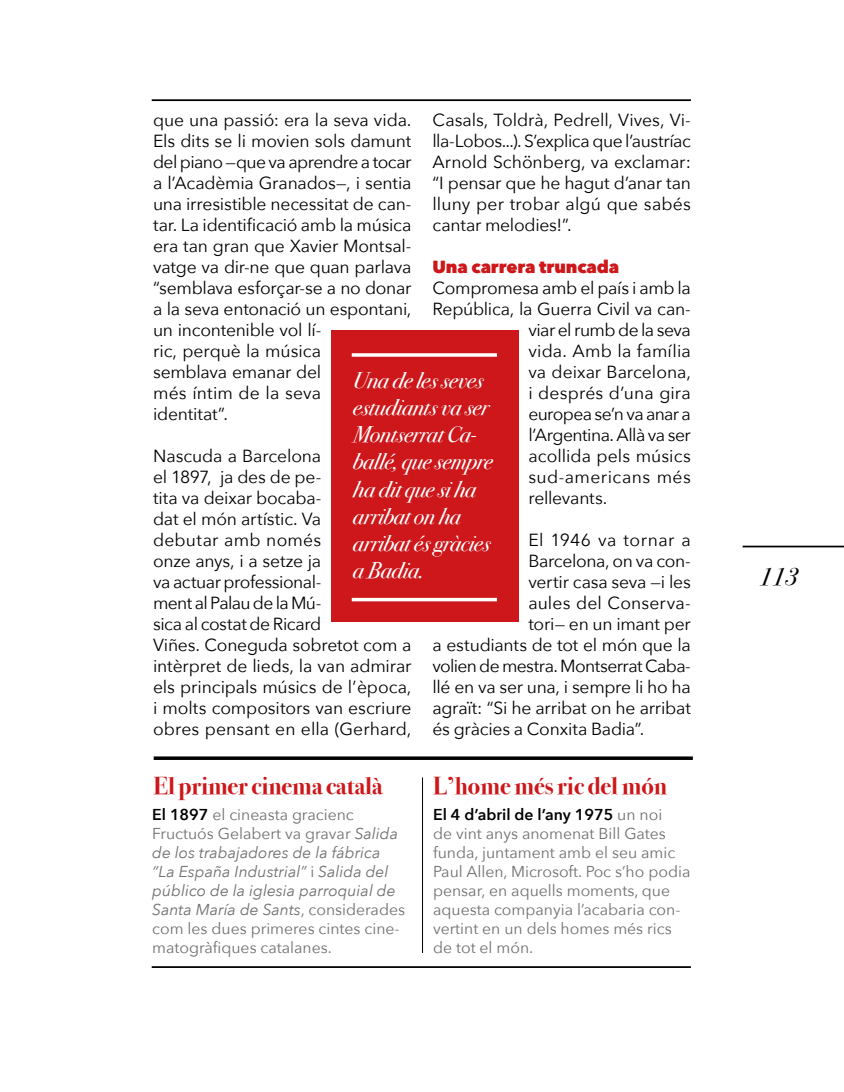
<style>
.page{position:relative;width:844px;height:1092px;background:#fff}
.page>*{position:absolute;margin:0;border:0;box-sizing:border-box;transform-origin:0 0}
.t1{font:700 24.5px "Bodoni Svty Two ITCTT";letter-spacing:-.005em;color:#cd171a}
.t2{font:italic 24.5px "Bodoni Svty Two ITCTT";color:#000}
.t3{font:italic 22.75px/27.1px "Bodoni Svty Two ITCTT";letter-spacing:-.015em;color:#fff}
.t4{font:17.5px/21px "Avenir Next";letter-spacing:-.01em;color:#000}
.t5{font:17.5px "Avenir Next";letter-spacing:-.035em;color:#000}
.t6{font:17.5px "Avenir Next";letter-spacing:.025em;color:#000}
.t7{font:17.5px "Avenir Next";letter-spacing:-.03em;color:#000}
.t8{font:800 17.5px "Avenir Next";letter-spacing:-.005em;color:#cd171a}
.t9{font:italic 15.75px/18.9px "Avenir Next";color:#706f6f}
.t10{font:15.75px/18.9px "Avenir Next";color:#706f6f}
.s1{font-weight:600;font-style:normal;color:#000}
.s2{font-style:normal}
.s3{font-weight:600;color:#000}
</style>
<div class="page">
<hr style="left:742px;top:545px;width:101px;height:2px;background:#000">
<hr style="left:152px;top:99px;width:538px;height:2px;background:#000">
<div style="left:331px;top:330px;width:187px;height:291px;background:#cd171a"></div>
<svg style="left:351px;top:353px;width:146px;height:4px"></svg>
<hr style="left:351px;top:598px;width:146px;height:3px;background:#fff">
<hr style="left:422px;top:777px;width:1px;height:175px;background:#000">
<svg style="left:154px;top:756px;width:538px;height:4px;background:#1f1f1f"></svg>
<hr style="left:152px;top:966px;width:538px;height:1px;background:#000">
<p class="t4" style="left:153px;top:110px;width:260px">que una passió: era la seva vida.<br>Els dits se li movien sols damunt del piano —que va aprendre a tocar a l’Acadèmia Granados—, i sentia una irresistible necessitat de can&shy;tar. La identificació amb la música era tan gran que Xavier Montsal&shy;vatge va dir-ne que quan parlava “semblava esforçar-se a no donar a la seva entonació un espontani, un incontenible vol lí-<br>ric, perquè la música<br>semblava emanar del<br>més íntim de la seva<br>identitat”.</p>
<p class="t4" style="left:153px;top:446px;width:260px">Nascuda a Barcelona<br>el 1897, ja des de pe-<br>tita va deixar bocaba-<br>dat el món artístic. Va<br>debutar amb només<br>onze anys, i a setze ja<br>va actuar professional-<br>ment al Palau de la Mú-<br>sica al costat de Ricard<br>Viñes. Coneguda sobretot com a intèrpret de lieds, la van admirar els principals músics de l’època, i molts compositors van escriure obres pensant en ella (Gerhard,</p>
<p class="t4" style="left:432px;top:110px;width:260px;text-align:justify">Casals, Toldrà, Pedrell, Vives, Vi&shy;lla-Lobos...). S’explica que l’austríac Arnold Schönberg, va exclamar: “I pensar que he hagut d’anar tan lluny per trobar algú que sabés cantar melodies!”.</p>
<p class="t8" style="left:432px;top:255px;width:188px">Una carrera truncada</p>
<p class="t4" style="left:432px;top:278px;width:260px">Compromesa amb el país i amb la</p>
<p class="t4" style="left:432px;top:299px;width:260px">República, la Guerra Civil va can-</p>
<p class="t5" style="left:528px;top:318px;width:164px">viar el rumb de la seva</p>
<p class="t4" style="left:528px;top:341px;width:164px">vida. Amb la família</p>
<p class="t4" style="left:528px;top:362px;width:164px">va deixar Barcelona,</p>
<p class="t4" style="left:528px;top:383px;width:164px">i després d’una gira</p>
<p class="t5" style="left:528px;top:402px;width:164px">europea se’n va anar a</p>
<p class="t7" style="left:528px;top:423px;width:164px">l’Argentina. Allà va ser</p>
<p class="t4" style="left:528px;top:446px;width:164px">acollida pels músics</p>
<p class="t6" style="left:528px;top:465px;width:164px">sud-americans més</p>
<p class="t4" style="left:528px;top:488px;width:80px">rellevants.</p>
<p class="t6" style="left:528px;top:528px;width:164px">El 1946 va tornar a</p>
<p class="t4" style="left:528px;top:551px;width:164px">Barcelona, on va con-</p>
<p class="t4" style="left:528px;top:572px;width:164px">vertir casa seva —i les</p>
<p class="t4" style="left:528px;top:593px;width:164px">aules del Conserva-</p>
<p class="t4" style="left:528px;top:614px;width:164px">tori— en un imant per</p>
<p class="t4" style="left:432px;top:635px;width:260px">a estudiants de tot el món que la</p>
<p class="t5" style="left:432px;top:654px;width:260px">volien de mestra. Montserrat Caba-</p>
<p class="t4" style="left:432px;top:677px;width:260px">llé en va ser una, i sempre li ho ha</p>
<p class="t4" style="left:432px;top:698px;width:260px">agraït: “Si he arribat on he arribat</p>
<p class="t4" style="left:432px;top:719px;width:213px">és gràcies a Conxita Badia”.</p>
<h2 class="t3" style="left:353px;top:367px;width:141px">Una de les seves estudiants va ser<br>Montserrat Ca&shy;ballé, que sempre ha dit que si ha arribat on ha arribat és gràcies a Badia.</h2>
<h1 class="t1" style="left:153px;top:771px;width:231px">El primer cinema català</h1>
<h1 class="t1" style="left:433px;top:771px;width:235px">L’home més ric del món</h1>
<p class="t9" style="left:152px;top:805px;width:254px"><span class="s1">El 1897</span> <span class="s2">el cineasta gracienc Fructuós Gelabert va gravar</span> Salida de los trabajadores de la fábrica “La España Industrial” <span class="s2">i</span> Salida del público de la iglesia parroquial de Santa María de Sants<span class="s2">, considerades com les dues primeres cintes cine&shy;matogràfiques catalanes.</span></p>
<p class="t10" style="left:433px;top:805px;width:259px"><span class="s3">El 4 d’abril de l’any 1975</span> un noi<br>de vint anys anomenat Bill Gates funda, juntament amb el seu amic<br>Paul Allen, Microsoft. Poc s’ho podia pensar, en aquells moments, que aquesta companyia l’acabaria con&shy;vertint en un dels homes més rics de tot el món.</p>
<h1 class="t2" style="left:759px;top:562px;width:40px">113</h1>
</div>
